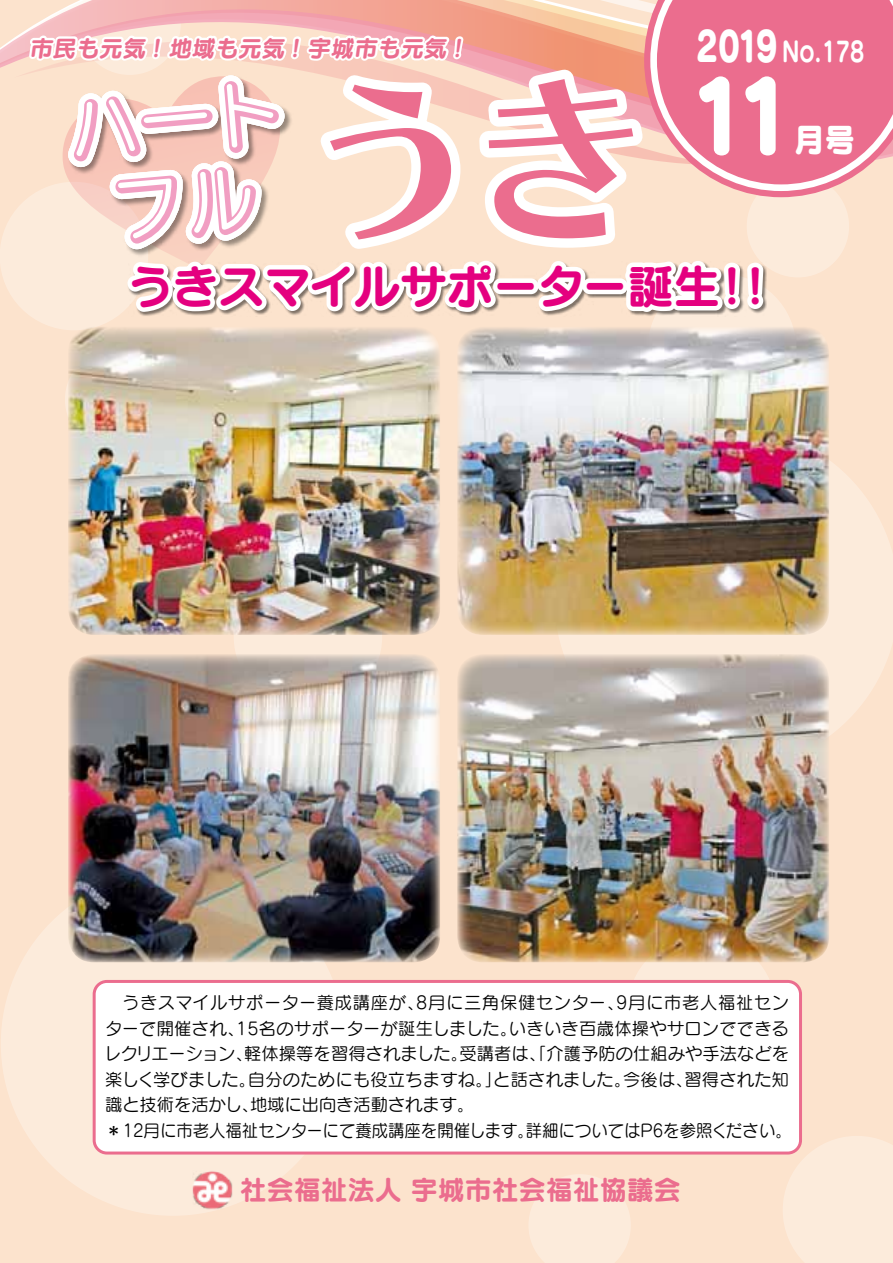
<style>
.page{position:relative;width:893px;height:1263px;background:#fce3cd}
.page>*{position:absolute;margin:0;border:0;box-sizing:border-box;transform-origin:0 0}
.t1{font:192.15px "Chiaro Std B";color:#eb6d8e}
.t2{font:97.95px "Seurat Pro EB";color:#fff;scale:.92 1}
.t3{font:46.5px "Seurat Pro B";letter-spacing:-.02em;color:#e4007f}
.t4{font:40.95px "Seurat Pro EB";color:#fff;scale:.8 1}
.t5{font:32.7px "Seurat Pro EB";color:#fff;scale:.92 1}
.t6{font:27.3px "Seurat Pro B";color:#fff;scale:.8 1}
.t7{font:27px "Seurat Pro B";color:#eb6d8e}
.t8{font:23.1px "Seurat Pro B";color:#eb6d8e}
.t9{font:17.25px/25.5px "Seurat Pro M";letter-spacing:.005em;color:#000}
.t10{font:17.25px/25.5px "Seurat Pro M";letter-spacing:.035em;color:#000;text-align:right}
.t11{font:17.25px "Seurat Pro M";letter-spacing:.005em;color:#000;scale:.95 1}
.t12{font:17.25px "Seurat Pro M";letter-spacing:-.035em;color:#000}
</style>
<div class="page">
<div style="left:0;top:182px;width:148px;height:148px;background:#fcebdb;border-radius:50%"></div>
<div style="left:234px;top:562px;width:148px;height:149px;background:#fcebdb;border-radius:50%"></div>
<svg style="left:529px;top:1174px;width:102px;height:89px"></svg>
<svg style="left:783px;top:1136px;width:110px;height:127px"></svg>
<div style="left:1px;top:871px;width:344px;height:345px;background:#fcebdb;border-radius:50%"></div>
<svg style="left:559px;top:461px;width:334px;height:275px;fill:#fcebdb"></svg>
<div style="left:627px;top:936px;width:149px;height:148px;background:#fcebdb;border-radius:50%"></div>
<svg style="left:0;top:31px;width:25px;height:44px"></svg>
<img style="left:192px;top:1171px;width:41px;height:38px">
<div style="left:94px;top:981px;width:706px;height:172px;background:#fff;border-radius:13px"></div>
<div style="left:93px;top:980px;width:709px;height:174px;border:3px solid #eb6d8e;border-radius:13px"></div>
<img style="left:68px;top:452px;width:372px;height:183px">
<img style="left:68px;top:654px;width:372px;height:308px">
<img style="left:457px;top:452px;width:372px;height:183px">
<img style="left:457px;top:654px;width:372px;height:308px">
<svg style="left:25px;top:0;width:868px;height:452px"></svg>
<h3 class="t8" style="left:29px;top:32px;width:438px">市民も元気 ! 地域も元気 ! 宇城市も元気 !</h3>
<h1 class="t1" style="left:293px;top:38px;width:363px">うき</h1>
<h3 class="t4" style="left:696px;top:18px;width:103px">2019</h3>
<h3 class="t6" style="left:782px;top:33px;width:104px">No.178</h3>
<h2 class="t2" style="left:689px;top:48px;width:116px">11</h2>
<h3 class="t5" style="left:794px;top:117px;width:67px">月号</h3>
<h3 class="t3" style="left:127px;top:254px;width:595px">うきスマイルサポーター誕生</h3>
<h3 class="t3" style="left:709px;top:254px;width:71px">!!</h3>
<p class="t10" style="left:105px;top:989px;width:685px">　うきスマイルサポーター養成講座が 8、月に三角保健センター 9、月に市老人福祉センいきいき百歳体操やサロンでできる</p>
<p class="t9" style="left:236px;top:1015px;width:283px">15名のサポーターが誕生しました。</p>
<p class="t9" style="left:105px;top:1015px;width:141px">ターで開催され、</p>
<p class="t9" style="left:244px;top:1040px;width:225px">軽体操等を習得されました。</p>
<p class="t9" style="left:459px;top:1040px;width:331px">受講者は、「介護予防の仕組みや手法などを</p>
<p class="t12" style="left:104px;top:1042px;width:150px">レクリエーション、</p>
<p class="t9" style="left:250px;top:1066px;width:226px;text-indent:-145px">楽しく学びました。<br>地域に出向き活動されます。</p>
<p class="t9" style="left:248px;top:1066px;width:255px">自分のためにも役立ちますね。」</p>
<p class="t9" style="left:493px;top:1066px;width:140px">と話されました。</p>
<p class="t9" style="left:684px;top:1066px;width:106px">習得された知</p>
<p class="t9" style="left:623px;top:1066px;width:71px">今後は、</p>
<p class="t9" style="left:105px;top:1091px;width:155px">識と技術を活かし、</p>
<p class="t9" style="left:105px;top:1117px;width:430px">＊12月に市老人福祉センターにて養成講座を開催します。</p>
<p class="t11" style="left:526px;top:1119px;width:281px">詳細についてはP6を参照ください。</p>
<h3 class="t7" style="left:240px;top:1171px;width:442px">社会福祉法人宇城市社会福祉協議会</h3>
</div>
